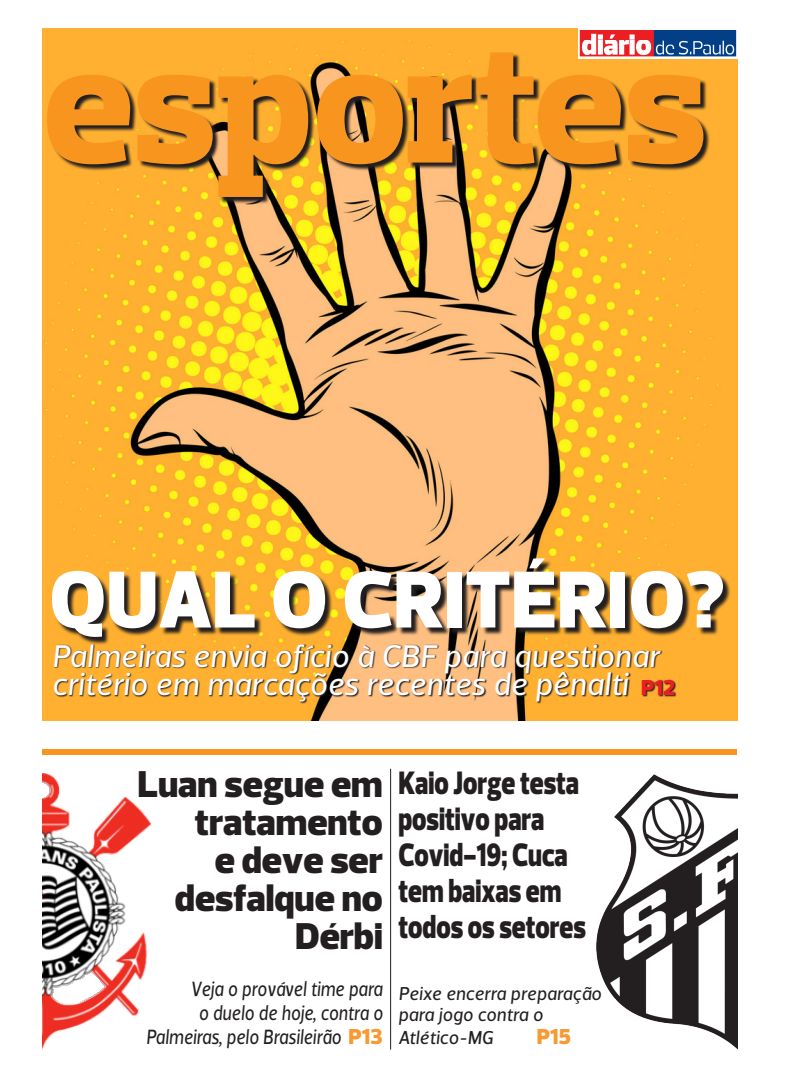
<style>
.page{position:relative;width:794px;height:1078px;background:#fff}
.page>*{position:absolute;margin:0;border:0;box-sizing:border-box;transform-origin:0 0}
.t1{font:800 172px "Prelo Slab";color:#f7951f}
.t2{font:900 82px "Prelo";color:#fff}
.t3{font:900 38px/38px "Prelo";color:#231f20;text-align:right}
.t4{font:900 33px/36px "Prelo";color:#231f20;scale:.79 1}
.t5{font:italic 32px/28px "Velino Sans";color:#fff}
.t6{font:900 22px "Prelo";color:#f89932}
.t7{font:italic 21px/24px "Velino Sans";color:#231f20;text-align:right;scale:.86 1}
.t8{font:italic 19px/21px "Velino Sans";color:#231f20}
.s1{font-family:"Prelo";font-weight:900;font-style:normal;font-size:22px;color:#ee1d23}
.s2{font-family:"Prelo";font-weight:900;font-style:normal;font-size:22px;color:#f89932}
</style>
<div class="page">
<img style="left:43px;top:28px;width:694px;height:692px">
<img style="left:597px;top:774px;width:140px;height:275px">
<svg style="left:48px;top:53px;width:662px;height:151px;background:#9c712c"></svg>
<img style="left:578px;top:28px;width:159px;height:30px">
<div style="left:43px;top:748px;width:694px;height:6px;background:#f7951f"></div>
<svg style="left:53px;top:559px;width:678px;height:86px;background:#a27632"></svg>
<svg style="left:54px;top:643px;width:622px;height:60px;background:#c68d3c"></svg>
<img style="left:43px;top:773px;width:108px;height:275px">
<hr style="left:390px;top:768px;width:1px;height:281px;background:#231f20">
<p class="t1" style="left:43px;top:-1px;width:666px">esportes</p>
<p class="t2" style="left:50px;top:549px;width:676px">QUAL O CRITÉRIO?</p>
<p class="t5" style="left:52px;top:641px;width:625px">Palmeiras envia ofício à CBF para questionar critério em marcações recentes de pênalti <span class="s1">P12</span></p>
<p class="t3" style="left:138px;top:765px;width:247px">Luan segue em tratamento<br>e deve ser desfalque no<br>Dérbi</p>
<p class="t7" style="left:146px;top:976px;width:277px">Veja o provável time para<br>o duelo de hoje, contra o<br>Palmeiras, pelo Brasileirão <span class="s2">P13</span></p>
<p class="t4" style="left:398px;top:764px;width:239px">Kaio Jorge testa positivo para<br>Covid-19; Cuca tem baixas em todos os setores</p>
<p class="t8" style="left:398px;top:982px;width:204px">Peixe encerra preparação para jogo contra o</p>
<p class="t8" style="left:398px;top:1026px;width:97px">Atlético-MG</p>
<p class="t6" style="left:537px;top:1022px;width:36px">P15</p>
</div>
